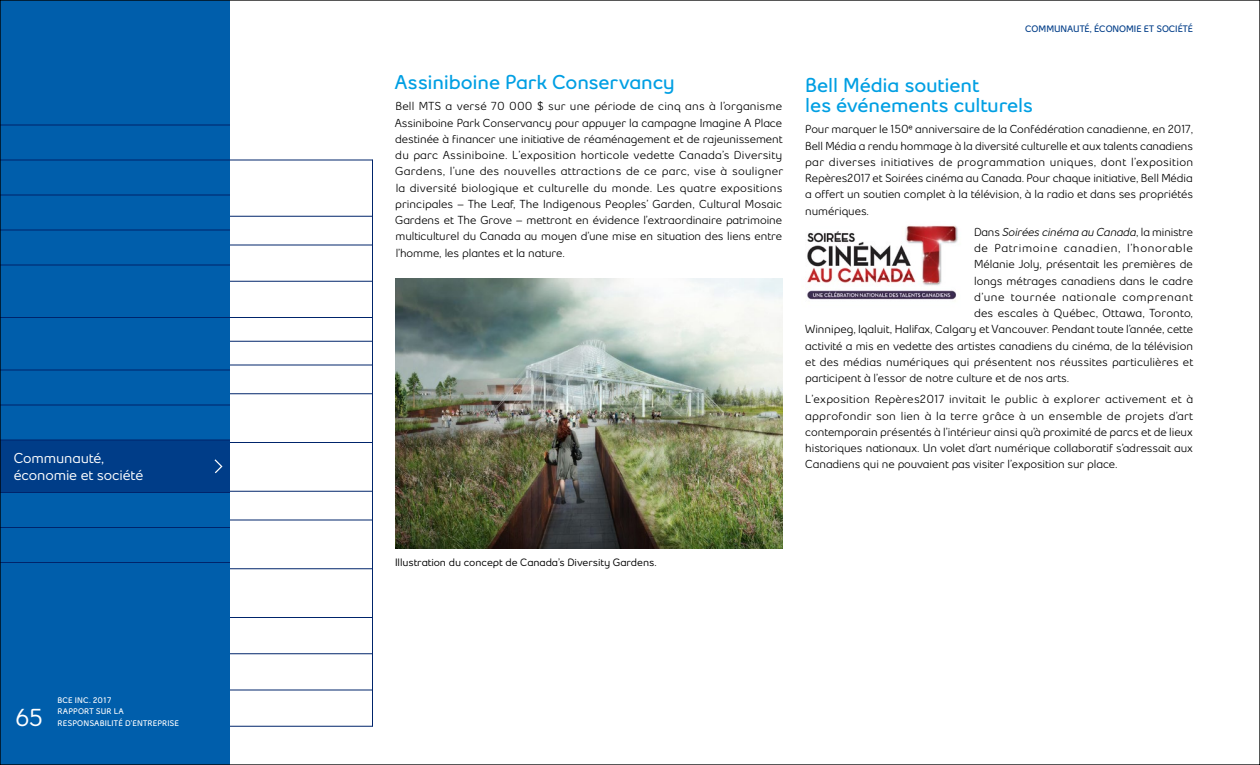
<style>
.page{position:relative;width:1260px;height:765px;background:#fff}
.page>*{position:absolute;margin:0;border:0;box-sizing:border-box;transform-origin:0 0}
.t1{font:600 24.38px "Bell Slim OT2018";color:#fff}
.H4_NON_Span{font:700 20px/20px "Bell Slim OT2018";letter-spacing:-.01em;color:#009fe3}
.t2{font:600 14.38px/17.5px "Bell Slim OT2018";letter-spacing:-.01em;color:#fff}
.TEXTE{font:11.5px/16.2px "Bell Slim OT2018";letter-spacing:-.005em;color:#000;text-align:justify}
.TEXTE-2{font:italic 11.5px "Bell Slim OT2018";letter-spacing:-.01em;color:#000}
.TEXTE-3{font:11.5px "Bell Slim OT2018";letter-spacing:.015em;color:#000}
.TEXTE-4{font:11.5px "Bell Slim OT2018";letter-spacing:.055em;color:#000}
.TEXTE-5{font:11.5px "Bell Slim OT2018";letter-spacing:.05em;color:#000}
.t3{font:600 10.62px "Bell Slim OT2018";letter-spacing:-.005em;color:#000}
.t4{font:700 9.38px "Bell Slim OT2018";color:#003d88}
.t5{font:700 8.12px/11.9px "Bell Slim OT2018";letter-spacing:.015em;color:#fff}
.s1{font-style:normal}
</style>
<div class="page">
<div style="left:0;top:0;width:230px;height:765px;background:#005eab"></div>
<img style="left:395px;top:279px;width:388px;height:270px">
<img style="left:807px;top:225px;width:151px;height:75px">
<hr style="left:230px;top:160px;width:142px;height:1px;background:#00246b">
<hr style="left:230px;top:216px;width:142px;height:1px;background:#00246b">
<hr style="left:230px;top:245px;width:142px;height:1px;background:#00246b">
<hr style="left:230px;top:281px;width:142px;height:1px;background:#00246b">
<hr style="left:230px;top:317px;width:142px;height:1px;background:#00246b">
<hr style="left:230px;top:341px;width:142px;height:1px;background:#00246b">
<hr style="left:230px;top:365px;width:142px;height:1px;background:#00246b">
<hr style="left:230px;top:394px;width:142px;height:1px;background:#00246b">
<hr style="left:230px;top:442px;width:142px;height:1px;background:#00246b">
<hr style="left:230px;top:491px;width:142px;height:1px;background:#00246b">
<hr style="left:230px;top:520px;width:142px;height:1px;background:#00246b">
<hr style="left:230px;top:569px;width:142px;height:1px;background:#00246b">
<hr style="left:230px;top:617px;width:142px;height:1px;background:#00246b">
<hr style="left:230px;top:654px;width:142px;height:1px;background:#00246b">
<hr style="left:230px;top:690px;width:142px;height:1px;background:#00246b">
<hr style="left:230px;top:726px;width:142px;height:1px;background:#00246b">
<hr style="left:372px;top:160px;width:1px;height:567px;background:#00246b">
<div style="left:0;top:440px;width:230px;height:52px;background:#003d88"></div>
<svg style="left:215px;top:459px;width:7px;height:14px"></svg>
<hr style="left:0;top:125px;width:230px;height:1px;background:#00246b">
<hr style="left:0;top:160px;width:230px;height:1px;background:#00246b">
<hr style="left:0;top:195px;width:230px;height:1px;background:#00246b">
<hr style="left:0;top:230px;width:230px;height:1px;background:#00246b">
<hr style="left:0;top:265px;width:230px;height:1px;background:#00246b">
<hr style="left:0;top:317px;width:230px;height:1px;background:#00246b">
<hr style="left:0;top:370px;width:230px;height:1px;background:#00246b">
<hr style="left:0;top:405px;width:230px;height:1px;background:#00246b">
<hr style="left:0;top:440px;width:230px;height:1px;background:#00246b">
<hr style="left:0;top:492px;width:230px;height:1px;background:#00246b">
<hr style="left:0;top:527px;width:230px;height:1px;background:#00246b">
<hr style="left:0;top:562px;width:230px;height:1px;background:#00246b">
<p class="t2" style="left:14px;top:449px;width:131px">Communauté, économie et société</p>
<h1 class="t1" style="left:15px;top:703px;width:30px">65</h1>
<p class="t5" style="left:58px;top:694px;width:123px">BCE INC. 2017<br>RAPPORT SUR LA<br>RESPONSABILITÉ D’ENTREPRISE</p>
<p class="H4_NON_Span" style="left:395px;top:72px;width:282px">Assiniboine Park Conservancy</p>
<p class="TEXTE" style="left:395px;top:98px;width:389px">Bell MTS a versé 70 000 $ sur une période de cinq ans à l’organisme Assiniboine Park Conservancy pour appuyer la campagne Imagine A Place destinée à financer une initiative de réaménagement et de rajeunissement du parc Assiniboine. L’exposition horticole vedette Canada’s Diversity Gardens, l’une des nouvelles attractions de ce parc, vise à souligner la diversité biologique et culturelle du monde. Les quatre expositions principales – The Leaf, The Indigenous Peoples’ Garden, Cultural Mosaic Gardens et The Grove – mettront en évidence l’extraordinaire patrimoine multiculturel du Canada au moyen d’une mise en situation des liens entre l’homme, les plantes et la nature.</p>
<p class="t4" style="left:1025px;top:22px;width:14px">Communauté</p>
<p class="t4" style="left:1090px;top:22px;width:12px">, économie</p>
<p class="t4" style="left:1144px;top:22px;width:19px">et société</p>
<p class="H4_NON_Span" style="left:805px;top:75px;width:229px">Bell Média soutient<br>les événements culturels</p>
<p class="TEXTE" style="left:805px;top:121px;width:390px">Pour marquer le 150e anniversaire de la Confédération canadienne, en 2017, Bell Média a rendu hommage à la diversité culturelle et aux talents canadiens par diverses initiatives de programmation uniques, dont l’exposition Repères2017 et Soirées cinéma au Canada. Pour chaque initiative, Bell Média a offert un soutien complet à la télévision, à la radio et dans ses propriétés numériques.</p>
<p class="TEXTE-2" style="left:974px;top:225px;width:220px"><span class="s1">Dans</span> Soirées cinéma au Canada<span class="s1">, la ministre</span></p>
<p class="TEXTE-4" style="left:974px;top:241px;width:220px">de Patrimoine canadien, l’honorable</p>
<p class="TEXTE" style="left:974px;top:256px;width:220px">Mélanie Joly, présentait les premières de</p>
<p class="TEXTE" style="left:974px;top:272px;width:221px">longs métrages canadiens dans le cadre</p>
<p class="TEXTE-5" style="left:974px;top:290px;width:220px">d’une tournée nationale comprenant</p>
<p class="TEXTE-3" style="left:974px;top:306px;width:221px">des escales à Québec, Ottawa, Toronto,</p>
<p class="TEXTE" style="left:805px;top:321px;width:389px">Winnipeg, Iqaluit, Halifax, Calgary et Vancouver. Pendant toute l’année, cette</p>
<p class="TEXTE" style="left:805px;top:337px;width:389px">activité a mis en vedette des artistes canadiens du cinéma, de la télévision</p>
<p class="TEXTE" style="left:805px;top:354px;width:389px">et des médias numériques qui présentent nos réussites particulières et</p>
<p class="TEXTE" style="left:805px;top:370px;width:265px">participent à l’essor de notre culture et de nos arts.</p>
<p class="TEXTE" style="left:805px;top:391px;width:389px">L’exposition Repères2017 invitait le public à explorer activement et à approfondir son lien à la terre grâce à un ensemble de projets d’art contemporain présentés à l’intérieur ainsi qu’à proximité de parcs et de lieux historiques nationaux. Un volet d’art numérique collaboratif s’adressait aux Canadiens qui ne pouvaient pas visiter l’exposition sur place.</p>
<p class="t3" style="left:395px;top:556px;width:263px">Illustration du concept de Canada’s Diversity Gardens.</p>
</div>
